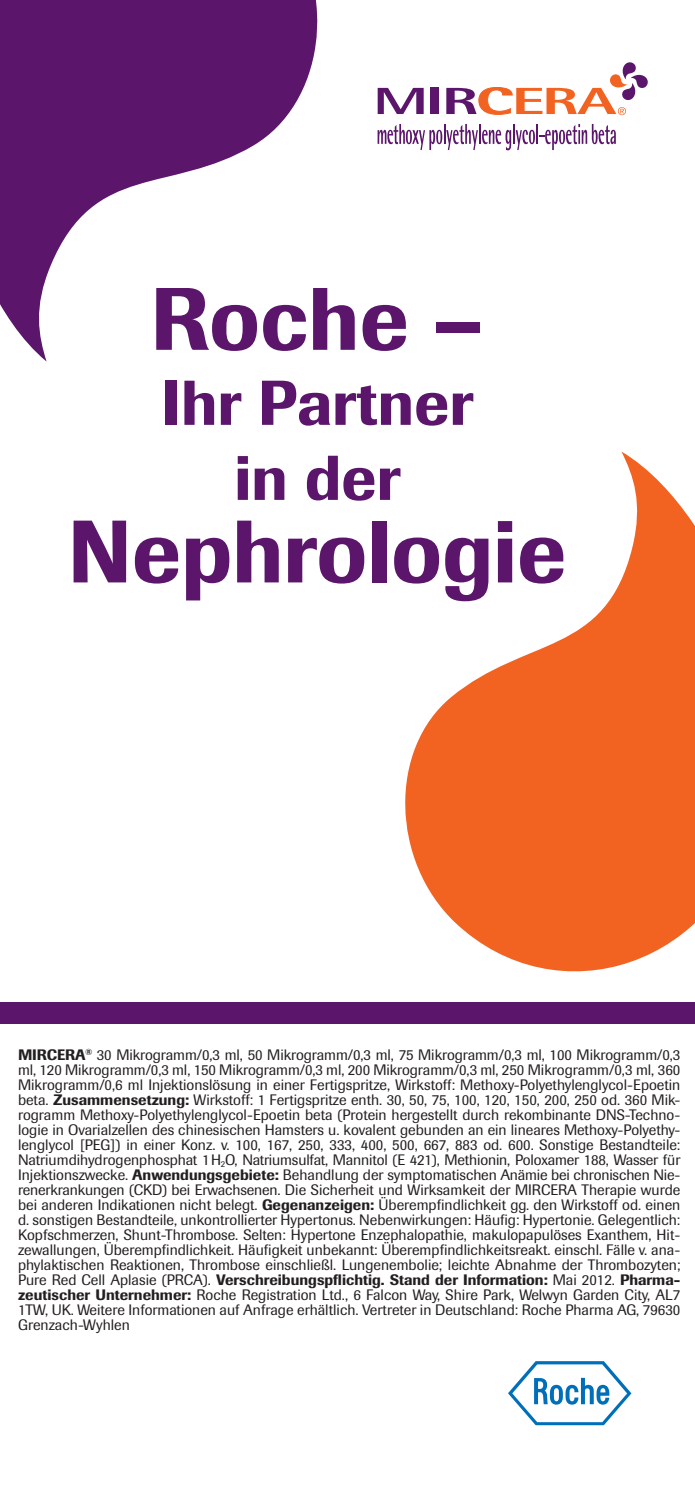
<style>
.page{position:relative;width:695px;height:1489px;background:#fff}
.page>*{position:absolute;margin:0;border:0;box-sizing:border-box;transform-origin:0 0}
.t1{font:500 87.5px "Imago Pro";color:#5b166b}
.t2{font:500 62.5px/75px "Imago Pro";color:#5b166b;text-align:center}
.t3{font:15px/15px "Imago Pro";color:#231f20;text-align:justify}
.s1{font-weight:500}
</style>
<div class="page">
<svg style="left:0;top:0;width:318px;height:361px;fill:#5b166b"></svg>
<svg style="left:405px;top:451px;width:289px;height:521px;fill:#f26221"></svg>
<svg style="left:377px;top:88px;width:46px;height:26px"></svg>
<div style="left:430px;top:88px;width:9px;height:26px;background:#5b166b"></div>
<svg style="left:446px;top:62px;width:201px;height:53px"></svg>
<svg style="left:377px;top:124px;width:63px;height:26px"></svg>
<svg style="left:436px;top:130px;width:6px;height:14px"></svg>
<hr style="left:443px;top:124px;width:2px;height:20px;background:#5b166b">
<svg style="left:446px;top:124px;width:87px;height:26px"></svg>
<svg style="left:528px;top:130px;width:7px;height:14px"></svg>
<hr style="left:536px;top:124px;width:2px;height:20px;background:#5b166b">
<svg style="left:539px;top:124px;width:76px;height:26px"></svg>
<div style="left:0;top:1002px;width:694px;height:21px;background:#5b166b"></div>
<svg style="left:508px;top:1361px;width:123px;height:63px"></svg>
<h1 class="t1" style="left:150px;top:262px;width:335px">Roche –</h1>
<h2 class="t2" style="left:161px;top:365px;width:313px">Ihr Partner in der</h2>
<h1 class="t1" style="left:68px;top:495px;width:500px">Nephrologie</h1>
<p class="t3" style="left:18px;top:1046px;width:663px"><span class="s1">MIRCERA</span><sup>®</sup> 30 Mikrogramm/0,3 ml, 50 Mikrogramm/0,3 ml, 75 Mikrogramm/0,3 ml, 100 Mikrogramm/0,3 ml, 120 Mikrogramm/0,3 ml, 150 Mikrogramm/0,3 ml, 200 Mikrogramm/0,3 ml, 250 Mikrogramm/0,3 ml, 360<br>Mikrogramm/0,6 ml Injektionslösung in einer Fertigspritze, Wirkstoff: Methoxy-Polyethylenglycol-Epoetin beta. <span class="s1">Zusammensetzung:</span> Wirkstoff: 1 Fertigspritze enth. 30, 50, 75, 100, 120, 150, 200, 250 od. 360 Mik&shy;rogramm Methoxy-Polyethylenglycol-Epoetin beta (Protein hergestellt durch rekombinante DNS-Techno&shy;logie in Ovarialzellen des chinesischen Hamsters u. kovalent gebunden an ein lineares Methoxy-Polyethy&shy;lenglycol [PEG]) in einer Konz. v. 100, 167, 250, 333, 400, 500, 667, 883 od. 600. Sonstige Bestandteile:<br>Natriumdihydrogenphosphat 1H<sub>2</sub>O, Natriumsulfat, Mannitol (E 421), Methionin, Poloxamer 188, Wasser für Injektionszwecke. <span class="s1">Anwendungsgebiete:</span> Behandlung der symptomatischen Anämie bei chronischen Nie&shy;renerkrankungen (CKD) bei Erwachsenen. Die Sicherheit und Wirksamkeit der MIRCERA Therapie wurde bei anderen Indikationen nicht belegt. <span class="s1">Gegenanzeigen:</span> Überempfindlichkeit gg. den Wirkstoff od. einen d. sonstigen Bestandteile, unkontrollierter Hypertonus. Nebenwirkungen: Häufig: Hypertonie. Gelegentlich:<br>Kopfschmerzen, Shunt-Thrombose. Selten: Hypertone Enzephalopathie, makulopapulöses Exanthem, Hit&shy;zewallungen, Überempfindlichkeit. Häufigkeit unbekannt: Überempfindlichkeitsreakt. einschl. Fälle v. ana&shy;phylaktischen Reaktionen, Thrombose einschließl. Lungenembolie; leichte Abnahme der Thrombozyten; Pure Red Cell Aplasie (PRCA). <span class="s1">Verschreibungspflichtig. Stand der Information:</span> Mai 2012. <span class="s1">Pharma&shy;zeutischer Unternehmer:</span> Roche Registration Ltd., 6 Falcon Way, Shire Park, Welwyn Garden City, AL7<br>1TW, UK. Weitere Informationen auf Anfrage erhältlich. Vertreter in Deutschland: Roche Pharma AG, 79630<br>Grenzach-Wyhlen</p>
</div>
